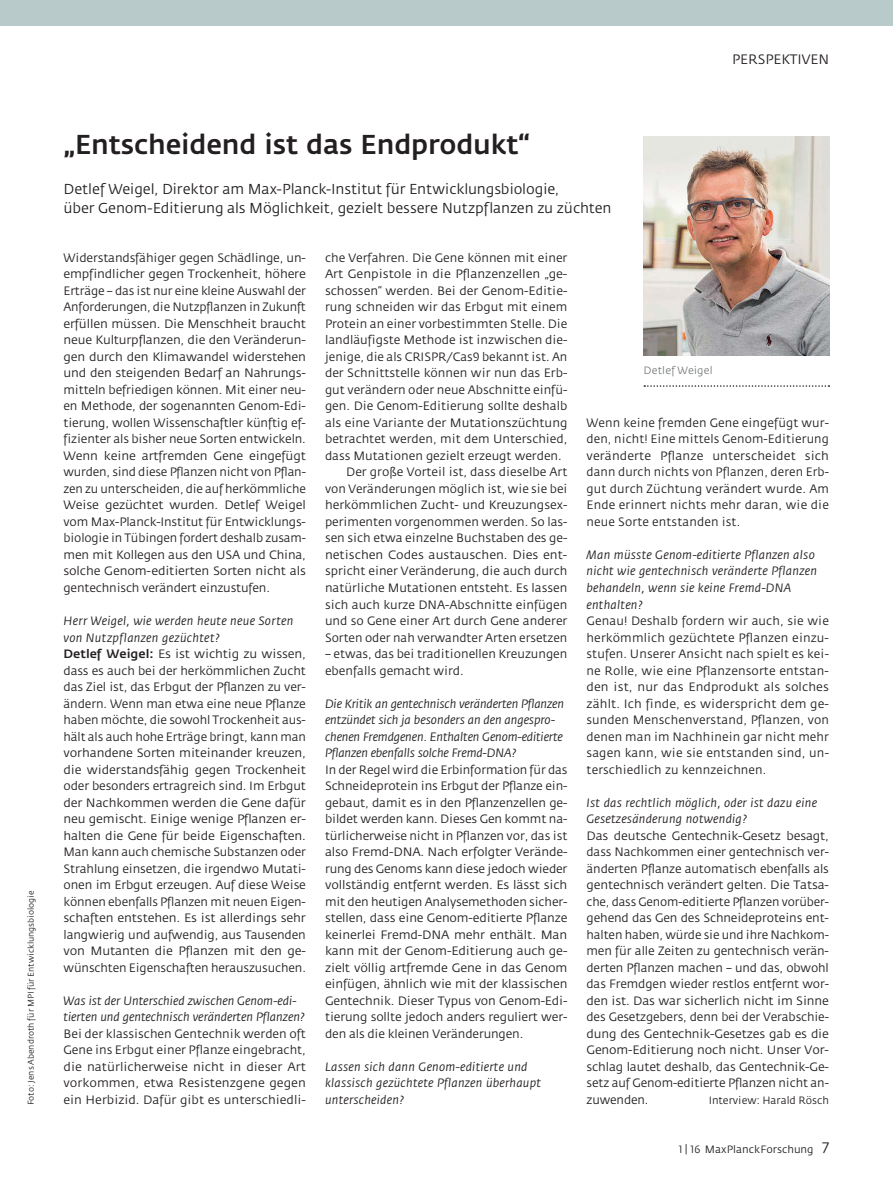
<style>
.page{position:relative;width:893px;height:1191px;background:#fff}
.page>*{position:absolute;margin:0;border:0;box-sizing:border-box;transform-origin:0 0}
.t1{font:500 27px "Fedra Sans";letter-spacing:-.005em;color:#231f20}
.t2{font:14.25px/19.5px "Fedra Sans";letter-spacing:-.01em;color:#231f20}
.t3{font:13.5px "Fedra Sans";color:#231f20}
.t4{font:12px/16.5px "Fedra Sans";letter-spacing:-.01em;color:#231f20}
.t5{font:12px/16.5px "Fedra Sans";letter-spacing:.01em;color:#231f20}
.t6{font:italic 12px/16.5px "Fedra Sans";letter-spacing:.02em;color:#231f20}
.t7{font:10.5px "Fedra Sans";color:#231f20}
.t8{font:10.5px "Fedra Sans";letter-spacing:.015em;color:#7a7d7d}
.t9{font:8.25px "Fedra Sans";color:#231f20}
.s1{font-style:italic}
.s2{font-weight:500}
.s3{font-family:"Fedra Sans Book SC"}
.s4{font-family:"Fedra Sans Book SC";font-size:15px}
</style>
<div class="page">
<div style="left:0;top:0;width:893px;height:26px;background:#b8caca"></div>
<svg style="left:644px;top:385px;width:185px;height:2px"></svg>
<img style="left:643px;top:136px;width:186px;height:220px">
<p class="t9" style="left:28px;top:1105px;width:216px;rotate:-90deg">Foto: Jens Abendroth für MPI für Entwicklungsbiologie</p>
<p class="t1" style="left:64px;top:134px;width:468px">„Entscheidend ist das Endprodukt“</p>
<p class="t2" style="left:64px;top:180px;width:550px">Detlef Weigel, Direktor am Max-Planck-Institut für Entwicklungsbiologie,<br>über Genom-Editierung als Möglichkeit, gezielt bessere Nutzpflanzen zu züchten</p>
<p class="t3" style="left:732px;top:54px;width:99px">PERSPEKTIVEN</p>
<p class="t4" style="left:64px;top:250px;width:244px;text-align:justify">Widerstandsfähiger gegen Schädlinge, un&shy;empfindlicher gegen Trockenheit, höhere Erträge – das ist nur eine kleine Auswahl der Anforderungen, die Nutzpflanzen in Zukunft erfüllen müssen. Die Menschheit braucht neue Kulturpflanzen, die den Veränderun&shy;gen durch den Klimawandel widerstehen und den steigenden Bedarf an Nahrungs&shy;mitteln befriedigen können. Mit einer neu&shy;en Methode, der sogenannten Genom-Edi&shy;tierung, wollen Wissenschaftler künftig ef&shy;fizienter als bisher neue Sorten entwickeln.<br>Wenn keine artfremden Gene eingefügt wurden, sind diese Pflanzen nicht von Pflan&shy;zen zu unterscheiden, die auf herkömmliche Weise gezüchtet wurden. Detlef Weigel vom Max-Planck-Institut für Entwicklungs&shy;biologie in Tübingen fordert deshalb zusam&shy;men mit Kollegen aus den USA und China, solche Genom-editierten Sorten nicht als gentechnisch verändert einzustufen.</p>
<p class="t4" style="left:64px;top:613px;width:244px"><span class="s1">Herr Weigel, wie werden heute neue Sorten von Nutzpflanzen gezüchtet?<br></span><span class="s2">Detlef Weigel:</span> Es ist wichtig zu wissen, dass es auch bei der herkömmlichen Zucht das Ziel ist, das Erbgut der Pflanzen zu ver&shy;ändern. Wenn man etwa eine neue Pflanze haben möchte, die sowohl Trockenheit aus&shy;hält als auch hohe Erträge bringt, kann man vorhandene Sorten miteinander kreuzen, die widerstandsfähig gegen Trockenheit oder besonders ertragreich sind. Im Erbgut der Nachkommen werden die Gene dafür neu gemischt. Einige wenige Pflanzen er&shy;halten die Gene für beide Eigenschaften.<br>Man kann auch chemische Substanzen oder Strahlung einsetzen, die irgendwo Mutati&shy;onen im Erbgut erzeugen. Auf diese Weise können ebenfalls Pflanzen mit neuen Eigen&shy;schaften entstehen. Es ist allerdings sehr langwierig und aufwendig, aus Tausenden von Mutanten die Pflanzen mit den ge&shy;wünschten Eigenschaften herauszusuchen.</p>
<p class="t4" style="left:64px;top:993px;width:244px"><span class="s1">Was ist der Unterschied zwischen Genom-edi&shy;tierten und gentechnisch veränderten Pflanzen?<br></span>Bei der klassischen Gentechnik werden oft Gene ins Erbgut einer Pflanze eingebracht, die natürlicherweise nicht in dieser Art vorkommen, etwa Resistenzgene gegen ein Herbizid. Dafür gibt es unterschiedli-</p>
<p class="t4" style="left:325px;top:250px;width:244px">che Verfahren. Die Gene können mit einer</p>
<p class="t4" style="left:325px;top:267px;width:244px">Art Genpistole in die Pflanzenzellen „ge-</p>
<p class="t4" style="left:325px;top:283px;width:244px">schossen“ werden. Bei der Genom-Editie-</p>
<p class="t4" style="left:325px;top:300px;width:244px">rung schneiden wir das Erbgut mit einem</p>
<p class="t4" style="left:325px;top:316px;width:244px">Protein an einer vorbestimmten Stelle. Die</p>
<p class="t4" style="left:325px;top:333px;width:244px">landläufigste Methode ist inzwischen die-</p>
<p class="t4" style="left:325px;top:349px;width:244px">jenige, die als CRISPR/Cas<span class="s3">9</span> bekannt ist. An</p>
<p class="t4" style="left:325px;top:366px;width:244px">der Schnittstelle können wir nun das Erb-</p>
<p class="t4" style="left:325px;top:382px;width:244px">gut verändern oder neue Abschnitte einfü-</p>
<p class="t4" style="left:325px;top:399px;width:244px">gen. Die Genom-Editierung sollte deshalb</p>
<p class="t4" style="left:325px;top:415px;width:244px">als eine Variante der Mutationszüchtung</p>
<p class="t4" style="left:325px;top:432px;width:244px">betrachtet werden, mit dem Unterschied,</p>
<p class="t4" style="left:325px;top:448px;width:238px">dass Mutationen gezielt erzeugt werden.</p>
<p class="t4" style="left:346px;top:465px;width:223px">Der große Vorteil ist, dass dieselbe Art</p>
<p class="t4" style="left:325px;top:481px;width:244px">von Veränderungen möglich ist, wie sie bei</p>
<p class="t4" style="left:325px;top:498px;width:244px">herkömmlichen Zucht- und Kreuzungsex-</p>
<p class="t4" style="left:325px;top:514px;width:244px">perimenten vorgenommen werden. So las-</p>
<p class="t4" style="left:325px;top:531px;width:244px">sen sich etwa einzelne Buchstaben des ge-</p>
<p class="t4" style="left:325px;top:547px;width:244px">netischen Codes austauschen. Dies ent-</p>
<p class="t4" style="left:325px;top:564px;width:244px">spricht einer Veränderung, die auch durch</p>
<p class="t4" style="left:325px;top:580px;width:244px">natürliche Mutationen entsteht. Es lassen</p>
<p class="t4" style="left:325px;top:597px;width:244px">sich auch kurze DNA-Abschnitte einfügen</p>
<p class="t4" style="left:325px;top:613px;width:244px">und so Gene einer Art durch Gene anderer</p>
<p class="t4" style="left:325px;top:630px;width:244px">Sorten oder nah verwandter Arten ersetzen</p>
<p class="t4" style="left:325px;top:646px;width:244px">– etwas, das bei traditionellen Kreuzungen ebenfalls gemacht wird.</p>
<p class="t4" style="left:325px;top:696px;width:244px"><span class="s1">Die Kritik an gentechnisch veränderten Pflanzen entzündet sich ja besonders an den angespro&shy;chenen Fremdgenen. Enthalten Genom-editierte Pflanzen ebenfalls solche Fremd-DNA?<br></span>In der Regel wird die Erbinformation für das Schneideprotein ins Erbgut der Pflanze ein&shy;gebaut, damit es in den Pflanzenzellen ge&shy;bildet werden kann. Dieses Gen kommt na&shy;türlicherweise nicht in Pflanzen vor, das ist also Fremd-DNA. Nach erfolgter Verände&shy;rung des Genoms kann diese jedoch wieder vollständig entfernt werden. Es lässt sich mit den heutigen Analysemethoden sicher&shy;stellen, dass eine Genom-editierte Pflanze keinerlei Fremd-DNA mehr enthält. Man kann mit der Genom-Editierung auch ge&shy;zielt völlig artfremde Gene in das Genom einfügen, ähnlich wie mit der klassischen Gentechnik. Dieser Typus von Genom-Edi&shy;tierung sollte jedoch anders reguliert wer&shy;den als die kleinen Veränderungen.</p>
<p class="t6" style="left:325px;top:1059px;width:217px">Lassen sich dann Genom-editierte und klassisch gezüchtete Pflanzen überhaupt unterscheiden?</p>
<p class="t8" style="left:643px;top:366px;width:71px">Detlef Weigel</p>
<p class="t4" style="left:587px;top:415px;width:244px;text-align:justify">Wenn keine fremden Gene eingefügt wur&shy;den, nicht! Eine mittels Genom-Editierung veränderte Pflanze unterscheidet sich dann durch nichts von Pflanzen, deren Erb&shy;gut durch Züchtung verändert wurde. Am Ende erinnert nichts mehr daran, wie die neue Sorte entstanden ist.</p>
<p class="t5" style="left:587px;top:547px;width:244px"><span class="s1">Man müsste Genom-editierte Pflanzen also nicht wie gentechnisch veränderte Pflanzen behandeln, wenn sie keine Fremd-DNA enthalten?<br></span>Genau! Deshalb fordern wir auch, sie wie herkömmlich gezüchtete Pflanzen einzu&shy;stufen. Unserer Ansicht nach spielt es kei&shy;ne Rolle, wie eine Pflanzensorte entstan&shy;den ist, nur das Endprodukt als solches zählt. Ich finde, es widerspricht dem ge&shy;sunden Menschenverstand, Pflanzen, von denen man im Nachhinein gar nicht mehr sagen kann, wie sie entstanden sind, un&shy;terschiedlich zu kennzeichnen.</p>
<p class="t4" style="left:587px;top:795px;width:244px"><span class="s1">Ist das rechtlich möglich, oder ist dazu eine Gesetzesänderung notwendig?<br></span>Das deutsche Gentechnik-Gesetz besagt, dass Nachkommen einer gentechnisch ver&shy;änderten Pflanze automatisch ebenfalls als gentechnisch verändert gelten. Die Tatsa&shy;che, dass Genom-editierte Pflanzen vorüber&shy;gehend das Gen des Schneideproteins ent&shy;halten haben, würde sie und ihre Nachkom&shy;men für alle Zeiten zu gentechnisch verän&shy;derten Pflanzen machen – und das, obwohl das Fremdgen wieder restlos entfernt wor&shy;den ist. Das war sicherlich nicht im Sinne des Gesetzgebers, denn bei der Verabschie&shy;dung des Gentechnik-Gesetzes gab es die Genom-Editierung noch nicht. Unser Vor&shy;schlag lautet deshalb, das Gentechnik-Ge&shy;setz auf Genom-editierte Pflanzen nicht an&shy;zuwenden.</p>
<p class="t7" style="left:709px;top:1095px;width:122px">Interview: Harald Rösch</p>
<p class="t7" style="left:678px;top:1145px;width:152px"><span class="s3">1 | 16</span> MaxPlanckForschung <span class="s4">7</span></p>
</div>
